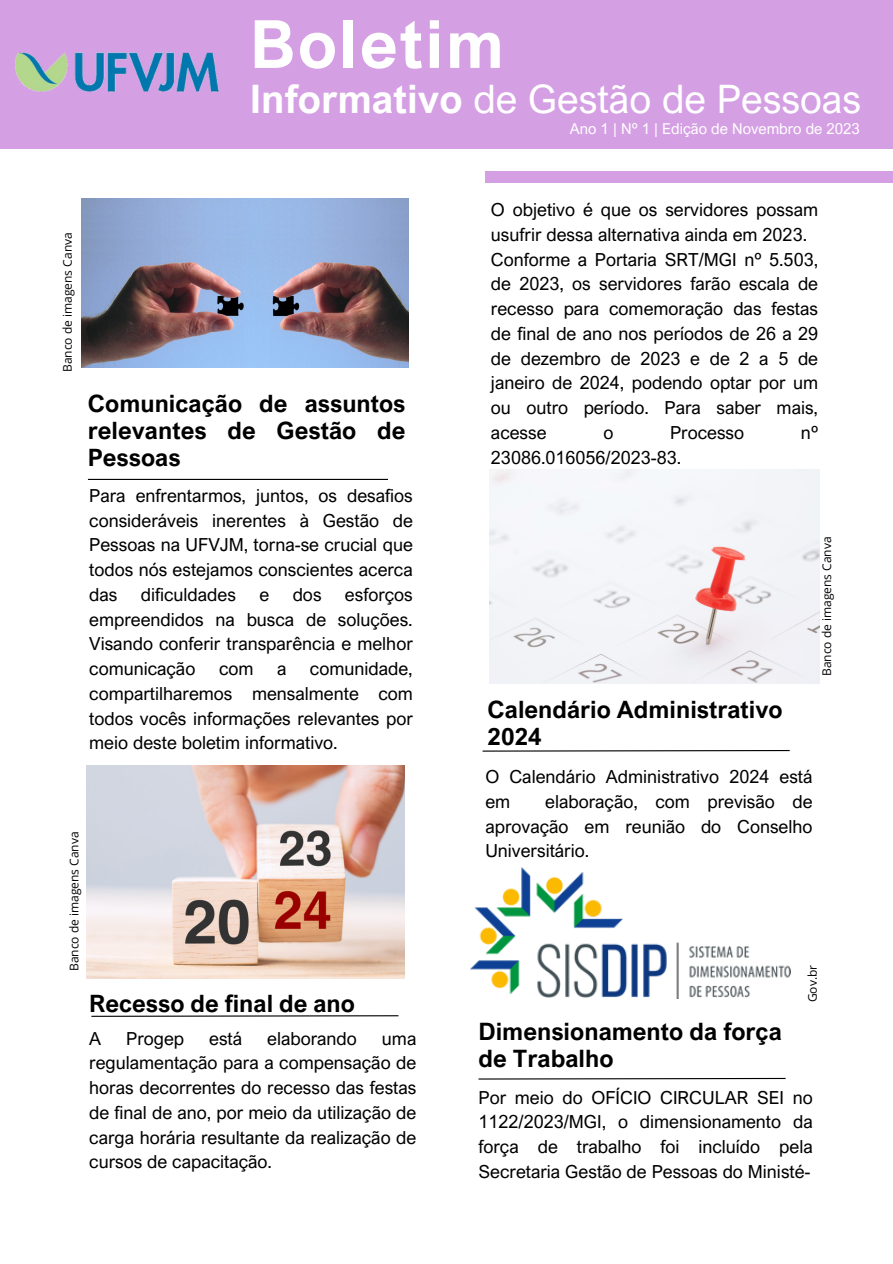
<style>
.page{position:relative;width:893px;height:1264px;background:#fff}
.page>*{position:absolute;margin:0;border:0;box-sizing:border-box;transform-origin:0 0}
.t1{font:700 66.45px "Arial Nova";letter-spacing:.035em;color:#fff}
.t2{font:39.3px "Arial Nova";color:#fff}
.t3{font:700 24px/27px "Arial Nova";color:#000}
.t4{font:700 23.85px/27px "Arial Nova";color:#000;text-align:justify}
.t5{font:18px/24.8px "Arial Nova";color:#000;text-align:justify}
.t6{font:15px "Arial Nova";color:#fff}
.t7{font:12px "Open Sans";color:#000}
.s1{font-weight:700}
</style>
<div class="page">
<div style="left:485px;top:171px;width:407px;height:11px;background:#d59fe4"></div>
<hr style="left:88px;top:479px;width:300px;height:1px;background:#000">
<div style="left:0;top:0;width:892px;height:148px;background:#d59fe4"></div>
<img style="left:15px;top:52px;width:204px;height:40px">
<svg style="left:482px;top:750px;width:308px;height:2px"></svg>
<svg style="left:91px;top:1015px;width:308px;height:2px"></svg>
<img style="left:81px;top:199px;width:327px;height:168px">
<img style="left:86px;top:765px;width:318px;height:213px">
<img style="left:489px;top:469px;width:330px;height:214px">
<svg style="left:478px;top:1077px;width:308px;height:3px"></svg>
<img style="left:470px;top:867px;width:320px;height:131px">
<p class="t1" style="left:250px;top:3px;width:256px">Boletim</p>
<p class="t2" style="left:250px;top:74px;width:613px"><span class="s1">Informativo</span> de Gestão de Pessoas</p>
<p class="t7" style="left:59px;top:372px;width:141px;rotate:-90deg">Banco de imagens Canva</p>
<p class="t4" style="left:88px;top:389px;width:319px">Comunicação de assuntos relevantes de Gestão de Pessoas</p>
<p class="t5" style="left:89px;top:482px;width:325px">Para enfrentarmos, juntos, os desafios consideráveis inerentes à Gestão de Pessoas na UFVJM, torna-se crucial que todos nós estejamos conscientes acerca das</p>
<p class="t5" style="left:89px;top:581px;width:325px;text-indent:256px">esforços empreendidos na busca de soluções.<br>Visando conferir transparência e melhor comunicação</p>
<p class="t5" style="left:141px;top:581px;width:97px">dificuldades</p>
<p class="t5" style="left:259px;top:581px;width:11px">e</p>
<p class="t5" style="left:293px;top:581px;width:30px">dos</p>
<p class="t5" style="left:89px;top:656px;width:325px;text-indent:221px">comunidade, compartilharemos mensalmente com todos vocês informações relevantes por meio deste boletim informativo.</p>
<p class="t5" style="left:219px;top:656px;width:36px">com</p>
<p class="t5" style="left:277px;top:656px;width:11px">a</p>
<p class="t7" style="left:66px;top:971px;width:141px;rotate:-90deg">Banco de imagens Canva</p>
<p class="t4" style="left:89px;top:989px;width:267px">Recesso de final de ano</p>
<p class="t5" style="left:89px;top:1025px;width:13px">A</p>
<p class="t5" style="left:126px;top:1025px;width:59px">Progep</p>
<p class="t5" style="left:209px;top:1025px;width:35px">está</p>
<p class="t5" style="left:267px;top:1025px;width:91px">elaborando</p>
<p class="t5" style="left:89px;top:1025px;width:328px;text-indent:293px">uma regulamentação para a compensação de horas decorrentes do recesso das festas de final de ano, por meio da utilização de carga horária resultante da realização de cursos de capacitação.</p>
<p class="t6" style="left:569px;top:119px;width:291px">Ano 1 | Nº 1 | Edição de Novembro de 2023</p>
<p class="t5" style="left:491px;top:197px;width:328px">O objetivo é que os servidores possam usufrir dessa alternativa ainda em 2023.</p>
<p class="t5" style="left:491px;top:246px;width:328px">Conforme a Portaria SRT/MGI nº 5.503, de 2023, os servidores farão escala de recesso para comemoração das festas de final de ano nos períodos de 26 a 29 de dezembro de 2023 e de 2 a 5 de janeiro de 2024, podendo optar por um ou outro período. Para saber mais, acesse</p>
<p class="t5" style="left:603px;top:419px;width:11px">o</p>
<p class="t5" style="left:670px;top:419px;width:76px">Processo</p>
<p class="t5" style="left:800px;top:419px;width:19px">nº</p>
<p class="t5" style="left:491px;top:444px;width:192px">23086.016056/2023-83.</p>
<p class="t4" style="left:487px;top:695px;width:297px">Calendário Administrativo<br>2024</p>
<p class="t5" style="left:485px;top:763px;width:328px">O Calendário Administrativo 2024 está em</p>
<p class="t5" style="left:485px;top:788px;width:328px;text-indent:60px">elaboração, com previsão de aprovação em reunião do Conselho Universitário.</p>
<p class="t7" style="left:818px;top:676px;width:141px;rotate:-90deg">Banco de imagens Canva</p>
<p class="t7" style="left:803px;top:1002px;width:39px;rotate:-90deg">Gov.br</p>
<p class="t3" style="left:478px;top:1017px;width:305px">Dimensionamento da força de Trabalho</p>
<p class="t5" style="left:478px;top:1084px;width:336px">Por meio do OFÍCIO CIRCULAR SEI no 1122/2023/MGI, o dimensionamento da força de trabalho foi incluído pela Secretaria Gestão de Pessoas do Ministé-</p>
</div>
